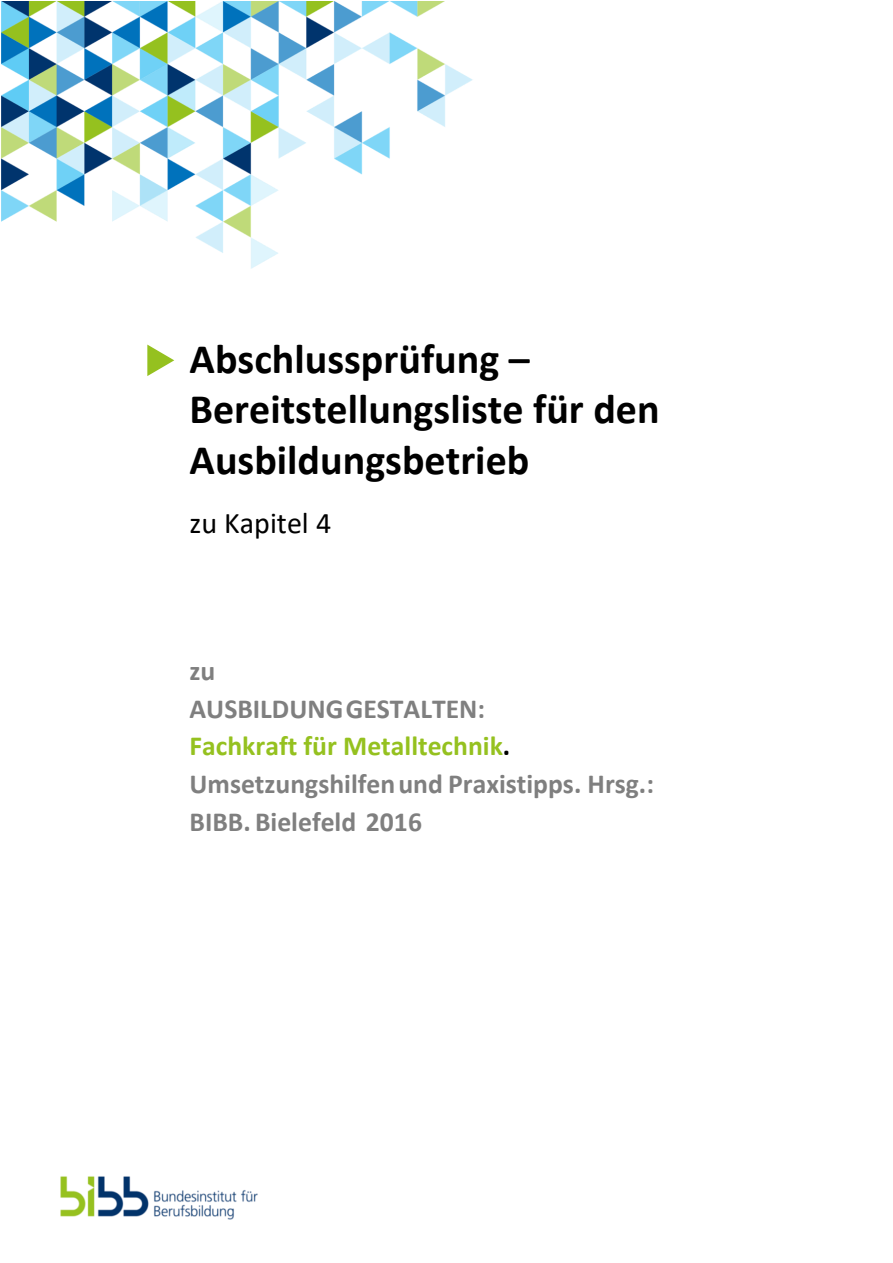
<style>
.page{position:relative;width:893px;height:1263px;background:#fff}
.page>*{position:absolute;margin:0;border:0;box-sizing:border-box;transform-origin:0 0}
.t1{font:700 42px/50.4px "Calibri";color:#000}
.t2{font:30px "Calibri";color:#000}
.t3{font:700 27.6px/37.8px "Calibri";color:#7f7f7f}
.s1{font-style:inherit}
.s2{color:#95c11f}
.s3{color:#000}
</style>
<div class="page">
<img style="left:60px;top:1176px;width:198px;height:44px">
<img style="left:2px;top:2px;width:471px;height:267px">
<svg style="left:147px;top:344px;width:27px;height:32px"></svg>
<p class="t1" style="left:189px;top:333px;width:472px">Abschlussprüfung <span class="s1">–<br></span>Bereitstellungsliste für den<br>Ausbildungsbetrieb</p>
<p class="t2" style="left:189px;top:510px;width:143px">zu Kapitel 4</p>
<p class="t3" style="left:189px;top:654px;width:466px">zu<br>AUSBILDUNG GESTALTEN:<br><span class="s2">Fachkraft für Metalltechnik</span><span class="s3">.<br></span>Umsetzungshilfen und Praxistipps. Hrsg.:<br>BIBB. Bielefeld 201<span class="s1">6</span></p>
</div>
